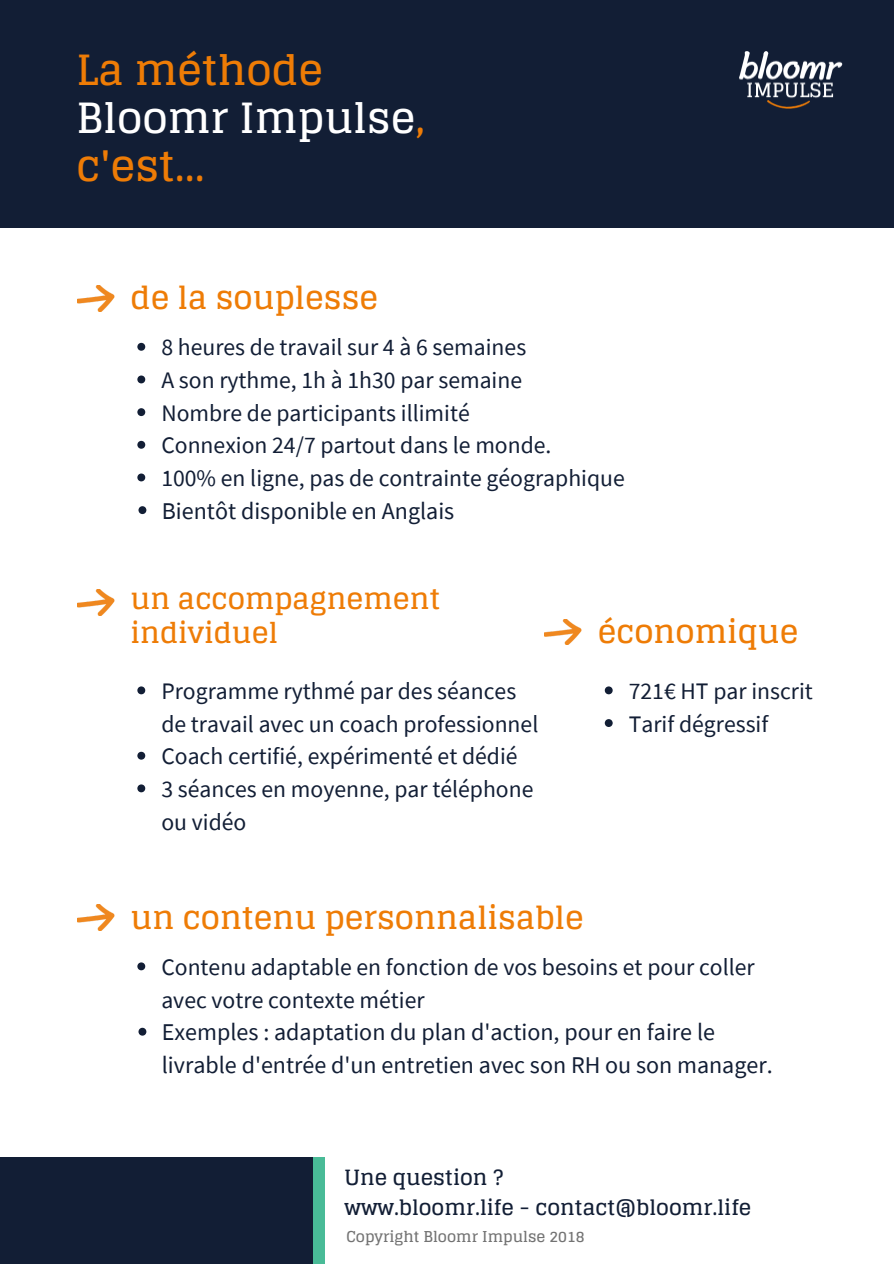
<style>
.page{position:relative;width:894px;height:1264px;background:#fff}
.page>*{position:absolute;margin:0;border:0;box-sizing:border-box;transform-origin:0 0}
.t1{font:700 42px "Glegoo";color:#ee7c06}
.t2{font:700 41.7px/48.4px "Glegoo";color:#fff}
.t3{font:700 31.5px "Glegoo";color:#ee7c06}
.t4{font:700 28.5px/33.8px "Glegoo";color:#ee7c06}
.t5{font:24px/32.7px "Source Sans Pro";color:#121e35}
.t6{font:23.7px/32.7px "Source Sans Pro";color:#121e35}
.t7{font:700 21px/29.2px "Glegoo";color:#121e35}
.t8{font:700 15px "Glegoo";color:#737373}
.s1{color:#ee7c06}
</style>
<div class="page">
<div style="left:0;top:0;width:893px;height:227px;background:#121e35"></div>
<svg style="left:137px;top:343px;width:8px;height:8px"></svg>
<svg style="left:137px;top:375px;width:8px;height:8px"></svg>
<svg style="left:137px;top:408px;width:8px;height:8px"></svg>
<svg style="left:137px;top:441px;width:8px;height:8px"></svg>
<svg style="left:137px;top:473px;width:8px;height:8px"></svg>
<svg style="left:138px;top:506px;width:8px;height:8px"></svg>
<svg style="left:137px;top:686px;width:8px;height:8px"></svg>
<svg style="left:137px;top:751px;width:8px;height:8px"></svg>
<svg style="left:137px;top:784px;width:8px;height:8px"></svg>
<svg style="left:137px;top:962px;width:8px;height:8px"></svg>
<svg style="left:138px;top:1027px;width:8px;height:8px"></svg>
<svg style="left:604px;top:686px;width:8px;height:8px"></svg>
<svg style="left:604px;top:719px;width:8px;height:8px"></svg>
<div style="left:300px;top:1157px;width:24px;height:106px;background:#49bb97"></div>
<div style="left:0;top:1157px;width:312px;height:106px;background:#121e35"></div>
<img style="left:77px;top:285px;width:37px;height:26px">
<img style="left:77px;top:589px;width:37px;height:26px">
<img style="left:544px;top:619px;width:37px;height:26px">
<img style="left:77px;top:904px;width:37px;height:26px">
<img style="left:739px;top:51px;width:103px;height:58px">
<h2 class="t2" style="left:76px;top:46px;width:350px"><span class="s1">La méthode<br></span>Bloomr Impulse<span class="s1">,</span></h2>
<h1 class="t1" style="left:76px;top:142px;width:130px">c'est...</h1>
<h3 class="t3" style="left:131px;top:280px;width:249px">de la souplesse</h3>
<p class="t6" style="left:161px;top:330px;width:465px">8 heures de travail sur 4 à 6 semaines<br>A son rythme, 1h à 1h30 par semaine<br>Nombre de participants illimité<br>Connexion 24/7 partout dans le monde.<br>100% en ligne, pas de contrainte géographique</p>
<p class="t5" style="left:162px;top:493px;width:294px">Bientôt disponible en Anglais</p>
<p class="t4" style="left:131px;top:582px;width:311px">un accompagnement individuel</p>
<p class="t6" style="left:161px;top:674px;width:378px">Programme rythmé par des séances de travail avec un coach professionnel<br>Coach certifié, expérimenté et dédié<br>3 séances en moyenne, par téléphone ou vidéo</p>
<h3 class="t3" style="left:598px;top:613px;width:202px">économique</h3>
<p class="t6" style="left:628px;top:674px;width:185px">721€ HT par inscrit<br>Tarif dégressif</p>
<h3 class="t3" style="left:131px;top:899px;width:454px">un contenu personnalisable</h3>
<p class="t6" style="left:161px;top:950px;width:594px">Contenu adaptable en fonction de vos besoins et pour coller avec votre contexte métier</p>
<p class="t5" style="left:162px;top:1015px;width:612px">Exemples : adaptation du plan d'action, pour en faire le livrable d'entrée d'un entretien avec son RH ou son manager.</p>
<p class="t7" style="left:344px;top:1163px;width:408px">Une question ?<br>www.bloomr.life - contact@bloomr.life</p>
<p class="t8" style="left:346px;top:1228px;width:240px">Copyright Bloomr Impulse 2018</p>
</div>
